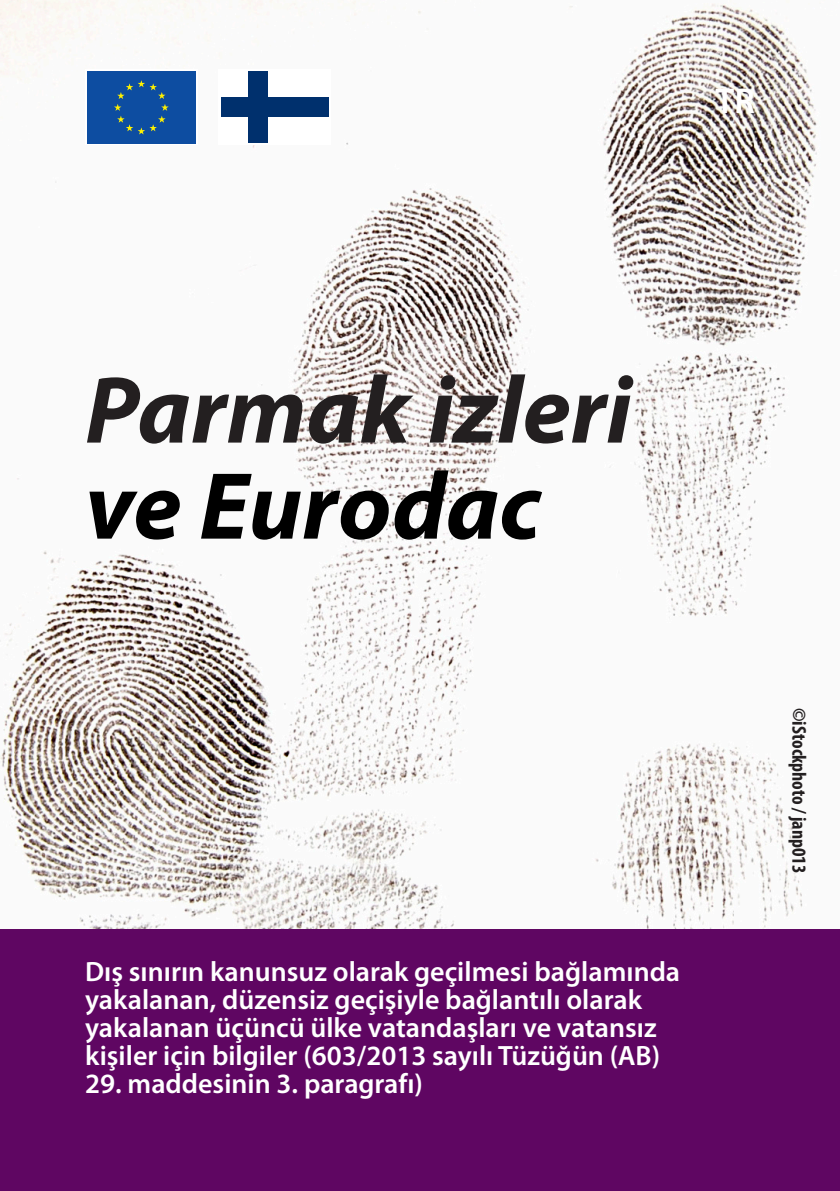
<style>
.page{position:relative;width:840px;height:1191px;background:#fff}
.page>*{position:absolute;margin:0;border:0;box-sizing:border-box;transform-origin:0 0}
.Pääotsikko{font:italic 700 96px/96px "Myriad Pro";color:#231f20}
.Default{font:600 36px "Myriad Pro";color:#fff}
.Default-2{font:600 28px/28px "Myriad Pro";color:#fff}
.Footnote_Text{font:700 condensed 20px "Myriad Pro";color:#231f20}
.s1{color:#000}
</style>
<div class="page">
<img style="left:0;top:0;width:817px;height:929px">
<div style="left:0;top:929px;width:839px;height:262px;background:#5f0662"></div>
<div style="left:85px;top:69px;width:112px;height:76px;background:linear-gradient(to right,#0d4da1,#0d4da1)"></div>
<div style="left:87px;top:72px;width:108px;height:72px;background:#0d4da1"></div>
<svg style="left:114px;top:80px;width:55px;height:54px"></svg>
<div style="left:218px;top:69px;width:113px;height:76px;background:#fff"></div>
<div style="left:248px;top:71px;width:20px;height:72px;background:#00306d"></div>
<div style="left:221px;top:98px;width:107px;height:19px;background:#00306d"></div>
<p class="Default" style="left:715px;top:81px;width:41px">TR</p>
<p class="Pääotsikko" style="left:85px;top:359px;width:548px">Parmak izleri <span class="s1">ve Eurodac</span></p>
<p class="Default-2" style="left:85px;top:958px;width:596px">Dış sınırın kanunsuz olarak geçilmesi bağlamında yakalanan, düzensiz geçişiyle bağlantılı olarak yakalanan üçüncü ülke vatandaşları ve vatansız kişiler için bilgiler (603/2013 sayılı Tüzüğün (AB)</p>
<p class="Default-2" style="left:85px;top:1070px;width:339px">29. maddesinin 3. paragrafı)</p>
<p class="Footnote_Text" style="left:811px;top:708px;width:167px;rotate:90deg">©iStockphoto / janp013</p>
</div>
